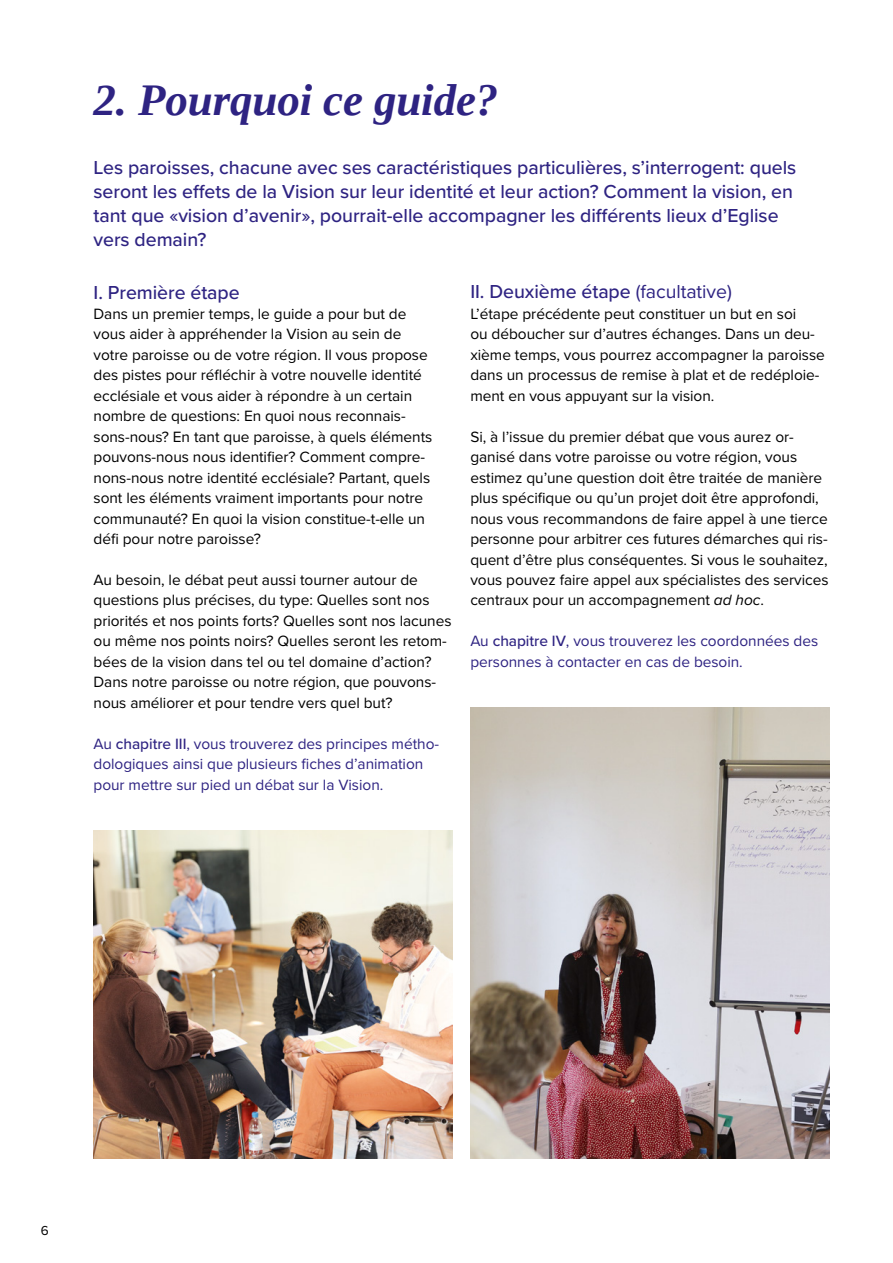
<style>
.page{position:relative;width:893px;height:1263px;background:#fff}
.page>*{position:absolute;margin:0;border:0;box-sizing:border-box;transform-origin:0 0}
.t1{font:italic 700 45px "Liberation Serif";letter-spacing:-.005em;color:#2e2382}
.t2{font:500 19.5px/24px "Proxima Nova";letter-spacing:-.005em;color:#2e2382}
.t3{font:15.45px/20.4px "Proxima Nova";letter-spacing:-.005em;color:#000}
.t4{font:15.45px/20.5px "Proxima Nova";letter-spacing:-.005em;color:#2e2382}
.t5{font:13.5px "Proxima Nova";color:#000}
.s1{font-weight:500}
.s2{font-weight:400}
.s3{font-style:italic}
</style>
<div class="page">
<img style="left:94px;top:831px;width:358px;height:327px">
<img style="left:470px;top:708px;width:359px;height:450px">
<h1 class="t1" style="left:94px;top:71px;width:406px">2. Pourquoi ce guide?</h1>
<p class="t2" style="left:94px;top:155px;width:704px">Les paroisses, chacune avec ses caractéristiques particulières, s’interrogent: quels seront les effets de la Vision sur leur identité et leur action? Comment la vision, en tant que «vision d’avenir», pourrait-elle accompagner les différents lieux d’Eglise vers demain?</p>
<p class="t2" style="left:94px;top:279px;width:148px">I. Première étape</p>
<p class="t3" style="left:94px;top:304px;width:340px">Dans un premier temps, le guide a pour but de vous aider à appréhender la Vision au sein de votre paroisse ou de votre région. Il vous propose des pistes pour réfléchir à votre nouvelle identité ecclésiale et vous aider à répondre à un certain nombre de questions: En quoi nous reconnais&shy;sons-nous? En tant que paroisse, à quels éléments pouvons-nous nous identifier? Comment compre&shy;nons-nous notre identité ecclésiale? Partant, quels sont les éléments vraiment importants pour notre communauté? En quoi la vision constitue-t-elle un défi pour notre paroisse?</p>
<p class="t3" style="left:94px;top:570px;width:360px">Au besoin, le débat peut aussi tourner autour de questions plus précises, du type: Quelles sont nos priorités et nos points forts? Quelles sont nos lacunes ou même nos points noirs? Quelles seront les retom&shy;bées de la vision dans tel ou tel domaine d’action?<br>Dans notre paroisse ou notre région, que pouvons&shy;nous améliorer et pour tendre vers quel but?</p>
<p class="t4" style="left:94px;top:734px;width:347px">Au <span class="s1">chapitre III</span>, vous trouverez des principes métho&shy;dologiques ainsi que plusieurs fiches d’animation pour mettre sur pied un débat sur la Vision.</p>
<p class="t2" style="left:470px;top:279px;width:263px">II. Deuxième étape <span class="s2">(facultative)</span></p>
<p class="t3" style="left:470px;top:304px;width:356px">L’étape précédente peut constituer un but en soi<br>ou déboucher sur d’autres échanges. Dans un deu&shy;xième temps, vous pourrez accompagner la paroisse dans un processus de remise à plat et de redéploie&shy;ment en vous appuyant sur la vision.</p>
<p class="t3" style="left:470px;top:427px;width:360px">Si, à l’issue du premier débat que vous aurez or&shy;ganisé dans votre paroisse ou votre région, vous estimez qu’une question doit être traitée de manière plus spécifique ou qu’un projet doit être approfondi, nous vous recommandons de faire appel à une tierce personne pour arbitrer ces futures démarches qui ris&shy;quent d’être plus conséquentes. Si vous le souhaitez, vous pouvez faire appel aux spécialistes des services centraux pour un accompagnement <span class="s3">ad hoc</span>.</p>
<p class="t4" style="left:470px;top:631px;width:349px">Au <span class="s1">chapitre IV</span>, vous trouverez les coordonnées des personnes à contacter en cas de besoin.</p>
<p class="t5" style="left:41px;top:1223px;width:9px">6</p>
</div>
